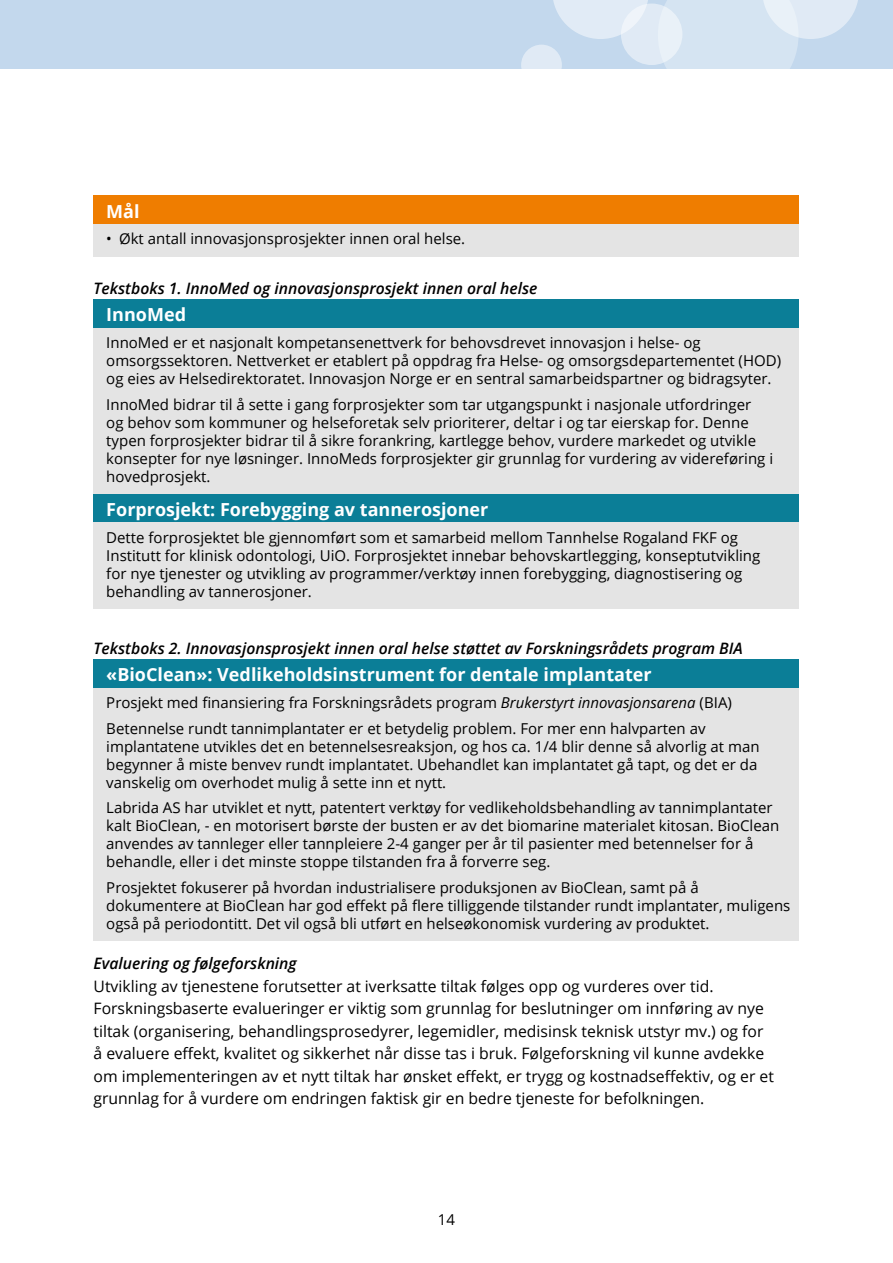
<style>
.page{position:relative;width:893px;height:1263px;background:#fff}
.page>*{position:absolute;margin:0;border:0;box-sizing:border-box;transform-origin:0 0}
.Boks_tittel{font:700 18px "Open Sans";color:#fff}
.Mål_tittel{font:700 18px "Open Sans";color:#fff}
.t1{font:15.75px/22.5px "Open Sans";color:#000}
.Mellomtittel_kursiv{font:italic 600 15.75px "Open Sans";color:#000}
.Boks_tekst{font:15px/18px "Open Sans";color:#000}
.s1{font-style:italic}
</style>
<div class="page">
<div style="left:94px;top:196px;width:705px;height:39px;background:#ef7d00"></div>
<div style="left:94px;top:224px;width:705px;height:32px;background:#e4e4e4"></div>
<div style="left:94px;top:299px;width:705px;height:40px;background:#0b7e97"></div>
<div style="left:94px;top:328px;width:705px;height:68px;background:#e4e4e4"></div>
<div style="left:94px;top:390px;width:705px;height:104px;background:#e4e4e4"></div>
<div style="left:94px;top:494px;width:705px;height:39px;background:#0b7e97"></div>
<div style="left:94px;top:523px;width:705px;height:86px;background:#e4e4e4"></div>
<div style="left:94px;top:659px;width:705px;height:40px;background:#0b7e97"></div>
<div style="left:94px;top:688px;width:705px;height:32px;background:#e4e4e4"></div>
<div style="left:94px;top:714px;width:705px;height:86px;background:#e4e4e4"></div>
<div style="left:94px;top:793px;width:705px;height:86px;background:#e4e4e4"></div>
<div style="left:94px;top:873px;width:705px;height:68px;background:#e4e4e4"></div>
<div style="left:0;top:0;width:893px;height:68px;background:#c3d8ed"></div>
<div style="left:621px;top:4px;width:61px;height:61px;background:#e0eaf5;border-radius:50%"></div>
<svg style="left:553px;top:0;width:95px;height:39px"></svg>
<svg style="left:521px;top:45px;width:41px;height:40px"></svg>
<svg style="left:658px;top:0;width:201px;height:69px"></svg>
<p class="Mål_tittel" style="left:106px;top:198px;width:35px">Mål</p>
<p class="Boks_tekst" style="left:106px;top:230px;width:360px">• Økt antall innovasjonsprosjekter innen oral helse.</p>
<p class="Mellomtittel_kursiv" style="left:94px;top:278px;width:445px">Tekstboks 1. InnoMed og innovasjonsprosjekt innen oral helse</p>
<p class="Boks_tittel" style="left:106px;top:302px;width:81px">InnoMed</p>
<p class="Boks_tekst" style="left:106px;top:333px;width:676px">InnoMed er et nasjonalt kompetansenettverk for behovsdrevet innovasjon i helse- og omsorgssektoren. Nettverket er etablert på oppdrag fra Helse- og omsorgsdepartementet (HOD) og eies av Helsedirektoratet. Innovasjon Norge er en sentral samarbeidspartner og bidragsyter.</p>
<p class="Boks_tekst" style="left:106px;top:395px;width:668px">InnoMed bidrar til å sette i gang forprosjekter som tar utgangspunkt i nasjonale utfordringer<br>og behov som kommuner og helseforetak selv prioriterer, deltar i og tar eierskap for. Denne typen forprosjekter bidrar til å sikre forankring, kartlegge behov, vurdere markedet og utvikle konsepter for nye løsninger. InnoMeds forprosjekter gir grunnlag for vurdering av videreføring i hovedprosjekt.</p>
<p class="Boks_tittel" style="left:106px;top:497px;width:384px">Forprosjekt: Forebygging av tannerosjoner</p>
<p class="Boks_tekst" style="left:106px;top:528px;width:655px">Dette forprosjektet ble gjennomført som et samarbeid mellom Tannhelse Rogaland FKF og Institutt for klinisk odontologi, UiO. Forprosjektet innebar behovskartlegging, konseptutvikling for nye tjenester og utvikling av programmer/verktøy innen forebygging, diagnostisering og behandling av tannerosjoner.</p>
<p class="Mellomtittel_kursiv" style="left:94px;top:638px;width:651px">Tekstboks 2. Innovasjonsprosjekt innen oral helse støttet av Forskningsrådets program BIA</p>
<p class="Boks_tittel" style="left:106px;top:662px;width:547px">«BioClean»: Vedlikeholdsinstrument for dentale implantater</p>
<p class="Boks_tekst" style="left:106px;top:693px;width:627px">Prosjekt med finansiering fra Forskningsrådets program <span class="s1">Brukerstyrt innovasjonsarena</span> (BIA)</p>
<p class="Boks_tekst" style="left:106px;top:719px;width:655px">Betennelse rundt tannimplantater er et betydelig problem. For mer enn halvparten av implantatene utvikles det en betennelsesreaksjon, og hos ca. 1/4 blir denne så alvorlig at man begynner å miste benvev rundt implantatet. Ubehandlet kan implantatet gå tapt, og det er da vanskelig om overhodet mulig å sette inn et nytt.</p>
<p class="Boks_tekst" style="left:106px;top:798px;width:675px">Labrida AS har utviklet et nytt, patentert verktøy for vedlikeholdsbehandling av tannimplantater kalt BioClean, - en motorisert børste der busten er av det biomarine materialet kitosan. BioClean anvendes av tannleger eller tannpleiere 2-4 ganger per år til pasienter med betennelser for å behandle, eller i det minste stoppe tilstanden fra å forverre seg.</p>
<p class="Boks_tekst" style="left:106px;top:878px;width:686px">Prosjektet fokuserer på hvordan industrialisere produksjonen av BioClean, samt på å dokumentere at BioClean har god effekt på flere tilliggende tilstander rundt implantater, muligens også på periodontitt. Det vil også bli utført en helseøkonomisk vurdering av produktet.</p>
<p class="Mellomtittel_kursiv" style="left:94px;top:953px;width:205px">Evaluering og følgeforskning</p>
<p class="t1" style="left:94px;top:974px;width:682px">Utvikling av tjenestene forutsetter at iverksatte tiltak følges opp og vurderes over tid.<br>Forskningsbaserte evalueringer er viktig som grunnlag for beslutninger om innføring av nye tiltak (organisering, behandlingsprosedyrer, legemidler, medisinsk teknisk utstyr mv.) og for å evaluere effekt, kvalitet og sikkerhet når disse tas i bruk. Følgeforskning vil kunne avdekke om implementeringen av et nytt tiltak har ønsket effekt, er trygg og kostnadseffektiv, og er et grunnlag for å vurdere om endringen faktisk gir en bedre tjeneste for befolkningen.</p>
<p class="Boks_tekst" style="left:438px;top:1210px;width:19px">14</p>
</div>
